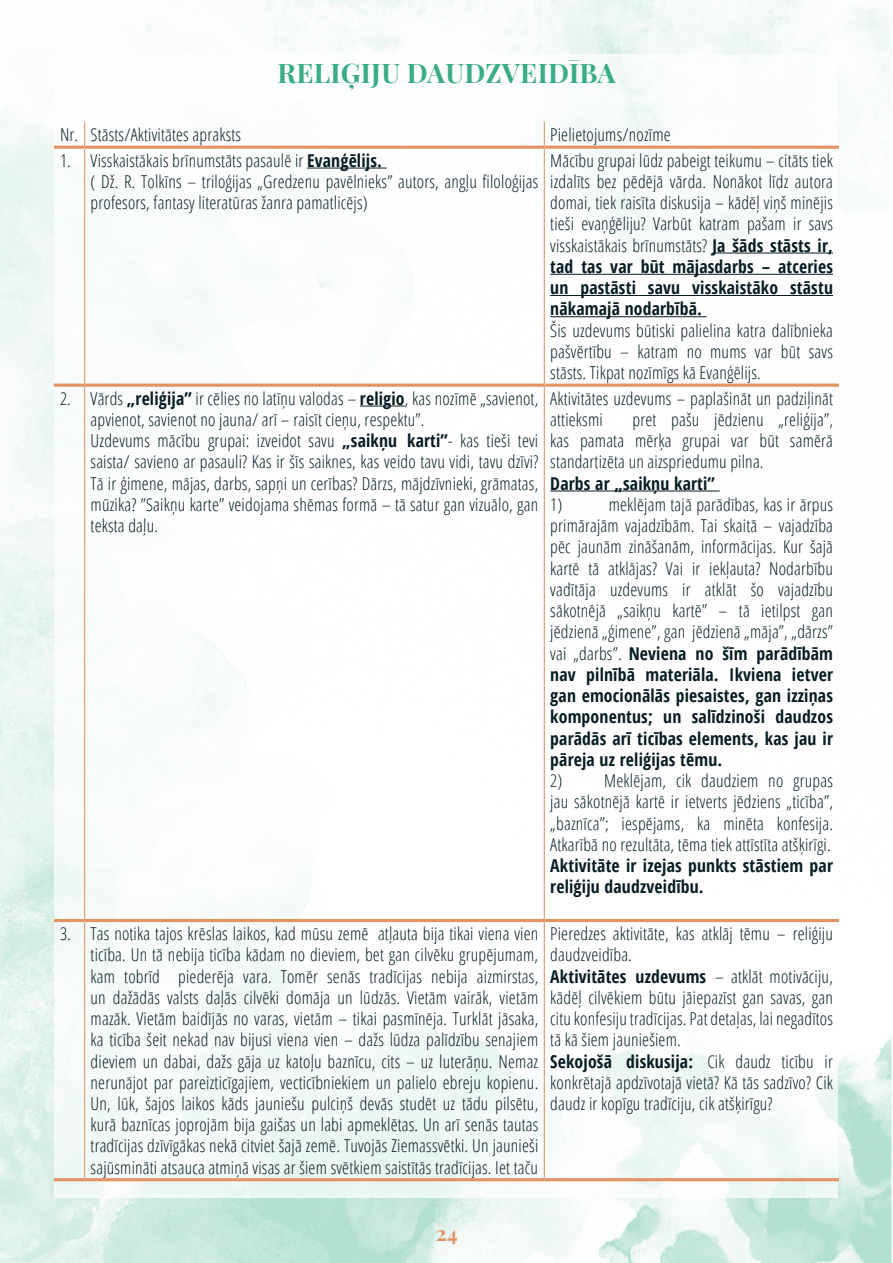
<style>
.page{position:relative;width:893px;height:1263px;background:#fff}
.page>*{position:absolute;margin:0;border:0;box-sizing:border-box;transform-origin:0 0}
.t1{font:700 27px "Playfair Display";letter-spacing:.01em;color:#3aad84}
.t2{font:700 21px "Playfair Display";color:#e29467}
.t3{font:300 17.7px/21.3px "Open Sans Condensed";letter-spacing:.01em;color:#081e24;text-align:justify}
.t4{font:700 17.7px/21.3px "Open Sans Condensed";letter-spacing:.01em;color:#081e24}
.s1{font-weight:700}
</style>
<div class="page">
<img style="left:0;top:0;width:892px;height:1263px">
<div style="left:54px;top:54px;width:783px;height:1144px;background:#fff"></div>
<svg style="left:84px;top:122px;width:1px;height:24px"></svg>
<svg style="left:544px;top:122px;width:1px;height:24px"></svg>
<hr style="left:84px;top:149px;width:1px;height:235px;background:#e29467">
<hr style="left:544px;top:149px;width:1px;height:235px;background:#e29467">
<hr style="left:84px;top:387px;width:1px;height:532px;background:#e29467">
<hr style="left:544px;top:387px;width:1px;height:532px;background:#e29467">
<hr style="left:84px;top:922px;width:1px;height:256px;background:#e29467">
<hr style="left:544px;top:922px;width:1px;height:256px;background:#e29467">
<hr style="left:54px;top:146px;width:31px;height:3px;background:#e29467">
<hr style="left:85px;top:146px;width:459px;height:3px;background:#e29467">
<hr style="left:544px;top:146px;width:295px;height:3px;background:#e29467">
<hr style="left:54px;top:384px;width:31px;height:3px;background:#e29467">
<hr style="left:85px;top:384px;width:459px;height:3px;background:#e29467">
<hr style="left:544px;top:384px;width:295px;height:3px;background:#e29467">
<hr style="left:54px;top:919px;width:31px;height:3px;background:#e29467">
<hr style="left:85px;top:919px;width:459px;height:3px;background:#e29467">
<hr style="left:544px;top:919px;width:295px;height:3px;background:#e29467">
<hr style="left:54px;top:1178px;width:31px;height:3px;background:#e29467">
<hr style="left:85px;top:1178px;width:459px;height:3px;background:#e29467">
<hr style="left:544px;top:1178px;width:295px;height:3px;background:#e29467">
<hr style="left:307px;top:168px;width:80px;height:1px;background:#081e24">
<hr style="left:712px;top:253px;width:121px;height:1px;background:#081e24">
<hr style="left:550px;top:274px;width:283px;height:1px;background:#081e24">
<hr style="left:550px;top:295px;width:283px;height:1px;background:#081e24">
<hr style="left:550px;top:316px;width:157px;height:1px;background:#081e24">
<hr style="left:360px;top:406px;width:45px;height:1px;background:#081e24">
<hr style="left:550px;top:490px;width:170px;height:1px;background:#081e24">
<h1 class="t1" style="left:277px;top:52px;width:340px">RELIĢIJU DAUDZVEIDĪBA</h1>
<p class="t3" style="left:60px;top:124px;width:183px">Nr. Stāsts/Aktivitātes apraksts</p>
<p class="t3" style="left:550px;top:124px;width:122px">Pielietojums/nozīme</p>
<p class="t3" style="left:91px;top:149px;width:449px;text-align:left;text-indent:-31px">1. Visskaistākais brīnumstāts pasaulē ir <span class="s1">Evanģēlijs.<br></span>( Dž. R. Tolkīns – triloģijas „Gredzenu pavēlnieks” autors, angļu filoloģijas profesors, fantasy literatūras žanra pamatlicējs)</p>
<p class="t3" style="left:550px;top:149px;width:284px">Mācību grupai lūdz pabeigt teikumu – citāts tiek izdalīts bez pēdējā vārda. Nonākot līdz autora domai, tiek raisīta diskusija – kādēļ viņš minējis tieši evaņģēliju? Varbūt katram pašam ir savs visskaistākais brīnumstāts? <span class="s1">Ja šāds stāsts ir, tad tas var būt mājasdarbs – atceries un pastāsti savu visskaistāko stāstu nākamajā nodarbībā.</span></p>
<p class="t3" style="left:550px;top:319px;width:284px">Šis uzdevums būtiski palielina katra dalībnieka pašvērtību – katram no mums var būt savs stāsts. Tikpat nozīmīgs kā Evanģēlijs.</p>
<p class="t3" style="left:91px;top:387px;width:449px;text-align:left;text-indent:-31px">2. Vārds <span class="s1">„reliģija”</span> ir cēlies no latīņu valodas – <span class="s1">religio</span>, kas nozīmē „savienot, apvienot, savienot no jauna/ arī – raisīt cieņu, respektu”.<br>Uzdevums mācību grupai: izveidot savu <span class="s1">„saikņu karti”</span>- kas tieši tevi saista/ savieno ar pasauli? Kas ir šīs saiknes, kas veido tavu vidi, tavu dzīvi?<br>Tā ir ģimene, mājas, darbs, sapņi un cerības? Dārzs, mājdzīvnieki, grāmatas, mūzika? ”Saikņu karte” veidojama shēmas formā – tā satur gan vizuālo, gan teksta daļu.</p>
<p class="t3" style="left:550px;top:387px;width:284px">Aktivitātes uzdevums – paplašināt un padziļināt attieksmi</p>
<p class="t3" style="left:550px;top:408px;width:284px;text-indent:82px">pret pašu jēdzienu „reliģija”, kas pamata mērķa grupai var būt samērā standartizēta un aizspriedumu pilna.</p>
<p class="t4" style="left:550px;top:472px;width:166px">Darbs ar „saikņu karti”</p>
<p class="t3" style="left:550px;top:493px;width:14px">1)</p>
<p class="t3" style="left:550px;top:493px;width:284px;text-indent:58px">meklējam tajā parādības, kas ir ārpus primārajām vajadzībām. Tai skaitā – vajadzība pēc jaunām zināšanām, informācijas. Kur šajā kartē tā atklājas? Vai ir iekļauta? Nodarbību vadītāja uzdevums ir atklāt šo vajadzību sākotnējā „saikņu kartē” – tā ietilpst gan jēdzienā „ģimene”, gan jēdzienā „māja”, „dārzs” vai „darbs”. <span class="s1">Neviena no šīm parādībām nav pilnībā materiāla. Ikviena ietver gan emocionālās piesaistes, gan izziņas komponentus; un salīdzinoši daudzos parādās arī ticības elements, kas jau ir pāreja uz reliģijas tēmu.</span></p>
<p class="t3" style="left:550px;top:769px;width:284px">2) Meklējam, cik daudziem no grupas jau sākotnējā kartē ir ietverts jēdziens „ticība”, „baznīca”; iespējams, ka minēta konfesija.<br>Atkarībā no rezultāta, tēma tiek attīstīta atšķirīgi.</p>
<p class="t4" style="left:550px;top:854px;width:284px">Aktivitāte ir izejas punkts stāstiem par reliģiju daudzveidību.</p>
<p class="t3" style="left:91px;top:922px;width:449px;text-indent:-31px">3. Tas notika tajos krēslas laikos, kad mūsu zemē atļauta bija tikai viena vien ticība. Un tā nebija ticība kādam no dieviem, bet gan cilvēku grupējumam, kam tobrīd piederēja vara. Tomēr senās tradīcijas nebija aizmirstas, un dažādās valsts daļās cilvēki domāja un lūdzās. Vietām vairāk, vietām mazāk. Vietām baidījās no varas, vietām – tikai pasmīnēja. Turklāt jāsaka, ka ticība šeit nekad nav bijusi viena vien – dažs lūdza palīdzību senajiem dieviem un dabai, dažs gāja uz katoļu baznīcu, cits – uz luterāņu. Nemaz nerunājot par pareizticīgajiem, vecticībniekiem un palielo ebreju kopienu.<br>Un, lūk, šajos laikos kāds jauniešu pulciņš devās studēt uz tādu pilsētu, kurā baznīcas joprojām bija gaišas un labi apmeklētas. Un arī senās tautas tradīcijas dzīvīgākas nekā citviet šajā zemē. Tuvojās Ziemassvētki. Un jaunieši sajūsmināti atsauca atmiņā visas ar šiem svētkiem saistītās tradīcijas. Iet taču</p>
<p class="t3" style="left:550px;top:922px;width:284px;text-align:left">Pieredzes aktivitāte, kas atklāj tēmu – reliģiju daudzveidība.<br><span class="s1">Aktivitātes uzdevums</span> – atklāt motivāciju, kādēļ cilvēkiem būtu jāiepazīst gan savas, gan citu konfesiju tradīcijas. Pat detaļas, lai negadītos tā kā šiem jauniešiem.<br><span class="s1">Sekojošā diskusija:</span> Cik daudz ticību ir konkrētajā apdzīvotajā vietā? Kā tās sadzīvo? Cik daudz ir kopīgu tradīciju, cik atšķirīgu?</p>
<p class="t2" style="left:436px;top:1217px;width:24px">24</p>
</div>
